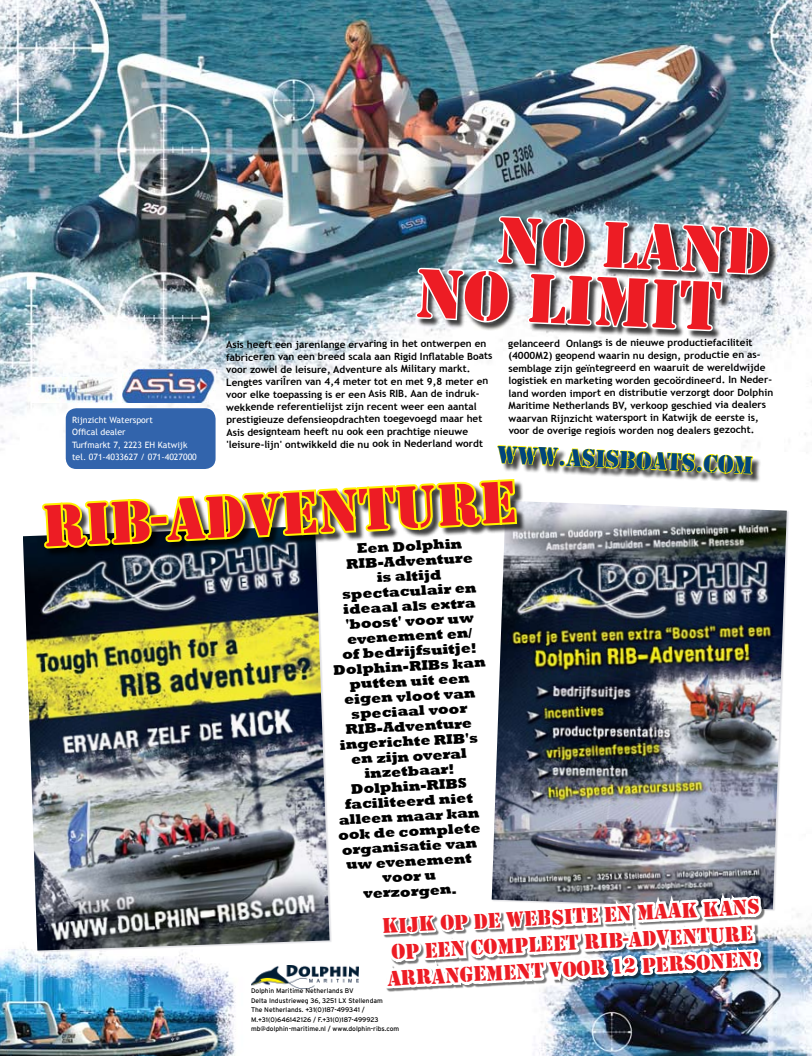
<style>
.page{position:relative;width:812px;height:1056px;background:#fff}
.page>*{position:absolute;margin:0;border:0;box-sizing:border-box;transform-origin:0 0}
.t1{font:72px "Stencil";color:#ed1c24}
.t2{font:67.75px "Stencil";color:#ed1c24}
.t3{font:61.5px "Stencil";color:#ed1c24}
.t4{font:25.38px "Stencil";color:#00457c}
.t5{font:21.88px/26.4px "Stencil";color:#ed1c24}
.t6{font:800 14.38px "Rockwell";color:#000}
.t7{font:700 10px/12.5px "Trebuchet MS";letter-spacing:-.005em;color:#000}
.t8{font:8.75px/12.5px "Trebuchet MS";color:#fff}
.t9{font:6.62px/9.5px "Interstate";color:#000}
</style>
<div class="page">
<img style="left:0;top:0;width:811px;height:1056px">
<div style="left:498px;top:217px;width:313px;height:119px;background:#000;opacity:.75"></div>
<div style="left:417px;top:269px;width:394px;height:126px;background:#000;opacity:.75"></div>
<div style="left:498px;top:446px;width:306px;height:62px;background:#fff"></div>
<div style="left:491px;top:501px;width:303px;height:416px;background:#fff"></div>
<img style="left:770px;top:510px;width:16px;height:384px">
<img style="left:23px;top:526px;width:16px;height:425px">
<div style="left:383px;top:894px;width:428px;height:143px;background:#000;opacity:.54"></div>
<img style="left:39px;top:102px;width:731px;height:954px">
<img style="left:31px;top:378px;width:91px;height:24px">
<img style="left:122px;top:370px;width:93px;height:32px">
<p class="t8" style="left:72px;top:413px;width:126px">Rijnzicht Watersport<br>Offical dealer<br>Turfmarkt 7, 2223 EH Katwijk tel. 071-4033627 / 071-4027000</p>
<h2 class="t2" style="left:497px;top:202px;width:274px;rotate:2deg">No land</h2>
<h1 class="t1" style="left:416px;top:253px;width:308px;rotate:2deg">No limit</h1>
<p class="t7" style="left:226px;top:338px;width:268px">Asis heeft een jarenlange ervaring in het ontwerpen en fabriceren van een breed scala aan Rigid Inflatable Boats voor zowel de leisure, Adventure als Military markt.<br>Lengtes variÎren van 4,4 meter tot en met 9,8 meter en voor elke toepassing is er een Asis RIB. Aan de indruk&shy;wekkende referentielijst zijn recent weer een aantal prestigieuze defensieopdrachten toegevoegd maar het Asis designteam heeft nu ook een prachtige nieuwe 'leisure-lijn' ontwikkeld die nu ook in Nederland wordt</p>
<p class="t7" style="left:508px;top:336px;width:266px">gelanceerd Onlangs is de nieuwe productiefaciliteit (4000M2) geopend waarin nu design, productie en as&shy;semblage zijn geïntegreerd en waaruit de wereldwijde logistiek en marketing worden gecoördineerd. In Neder&shy;land worden import en distributie verzorgt door Dolphin Maritime Netherlands BV, verkoop geschied via dealers waarvan Rijnzicht watersport in Katwijk de eerste is, voor de overige regioís worden nog dealers gezocht.</p>
<h3 class="t4" style="left:498px;top:439px;width:257px;rotate:3deg">www.asisboats.com</h3>
<h3 class="t3" style="left:41px;top:491px;width:475px;rotate:-3deg">rib-adventure</h3>
<h3 class="t6" style="left:356px;top:540px;width:107px;rotate:-3deg">Een Dolphin</h3>
<h3 class="t6" style="left:346px;top:556px;width:128px;rotate:-3deg">RIB-Adventure</h3>
<h3 class="t6" style="left:376px;top:569px;width:66px;rotate:-3deg">is altijd</h3>
<h3 class="t6" style="left:341px;top:586px;width:136px;rotate:-3deg">spectaculair en</h3>
<h3 class="t6" style="left:343px;top:601px;width:134px;rotate:-3deg">ideaal als extra</h3>
<h3 class="t6" style="left:345px;top:616px;width:130px;rotate:-3deg">'boost' voor uw</h3>
<h3 class="t6" style="left:346px;top:631px;width:127px;rotate:-3deg">evenement en/</h3>
<h3 class="t6" style="left:341px;top:646px;width:136px;rotate:-3deg">of bedrijfsuitje!</h3>
<h3 class="t6" style="left:333px;top:662px;width:154px;rotate:-3deg">Dolphin-RIBs kan</h3>
<h3 class="t6" style="left:349px;top:676px;width:122px;rotate:-3deg">putten uit een</h3>
<h3 class="t6" style="left:343px;top:691px;width:133px;rotate:-3deg">eigen vloot van</h3>
<h3 class="t6" style="left:351px;top:706px;width:117px;rotate:-3deg">speciaal voor</h3>
<h3 class="t6" style="left:345px;top:721px;width:128px;rotate:-3deg">RIB-Adventure</h3>
<h3 class="t6" style="left:339px;top:736px;width:140px;rotate:-3deg">ingerichte RIB's</h3>
<h3 class="t6" style="left:351px;top:751px;width:117px;rotate:-3deg">en zijn overal</h3>
<h3 class="t6" style="left:364px;top:765px;width:91px;rotate:-3deg">inzetbaar!</h3>
<h3 class="t6" style="left:350px;top:781px;width:118px;rotate:-3deg">Dolphin-RIBS</h3>
<h3 class="t6" style="left:344px;top:796px;width:130px;rotate:-3deg">faciliteerd niet</h3>
<h3 class="t6" style="left:338px;top:811px;width:142px;rotate:-3deg">alleen maar kan</h3>
<h3 class="t6" style="left:337px;top:827px;width:144px;rotate:-3deg">ook de complete</h3>
<h3 class="t6" style="left:341px;top:841px;width:137px;rotate:-3deg">organisatie van</h3>
<h3 class="t6" style="left:345px;top:856px;width:127px;rotate:-3deg">uw evenement</h3>
<h3 class="t6" style="left:382px;top:869px;width:55px;rotate:-3deg">voor u</h3>
<h3 class="t6" style="left:363px;top:885px;width:95px;rotate:-3deg">verzorgen.</h3>
<h3 class="t5" style="left:381px;top:913px;width:379px;rotate:-3deg">Kijk op de website en maakkans op een compleet RIB -Adventure arrangement voor 12 personen!</h3>
<p class="t9" style="left:251px;top:986px;width:150px">Dolphin Maritime Netherlands BV<br>Delta Industrieweg 36, 3251 LX Stellendam<br>The Netherlands. +31(0)187-499341 / M.+31(0)646142126 / F.+31(0)187-499923 mb@dolphin-maritime.nl / www.dolphin-ribs.com</p>
</div>
